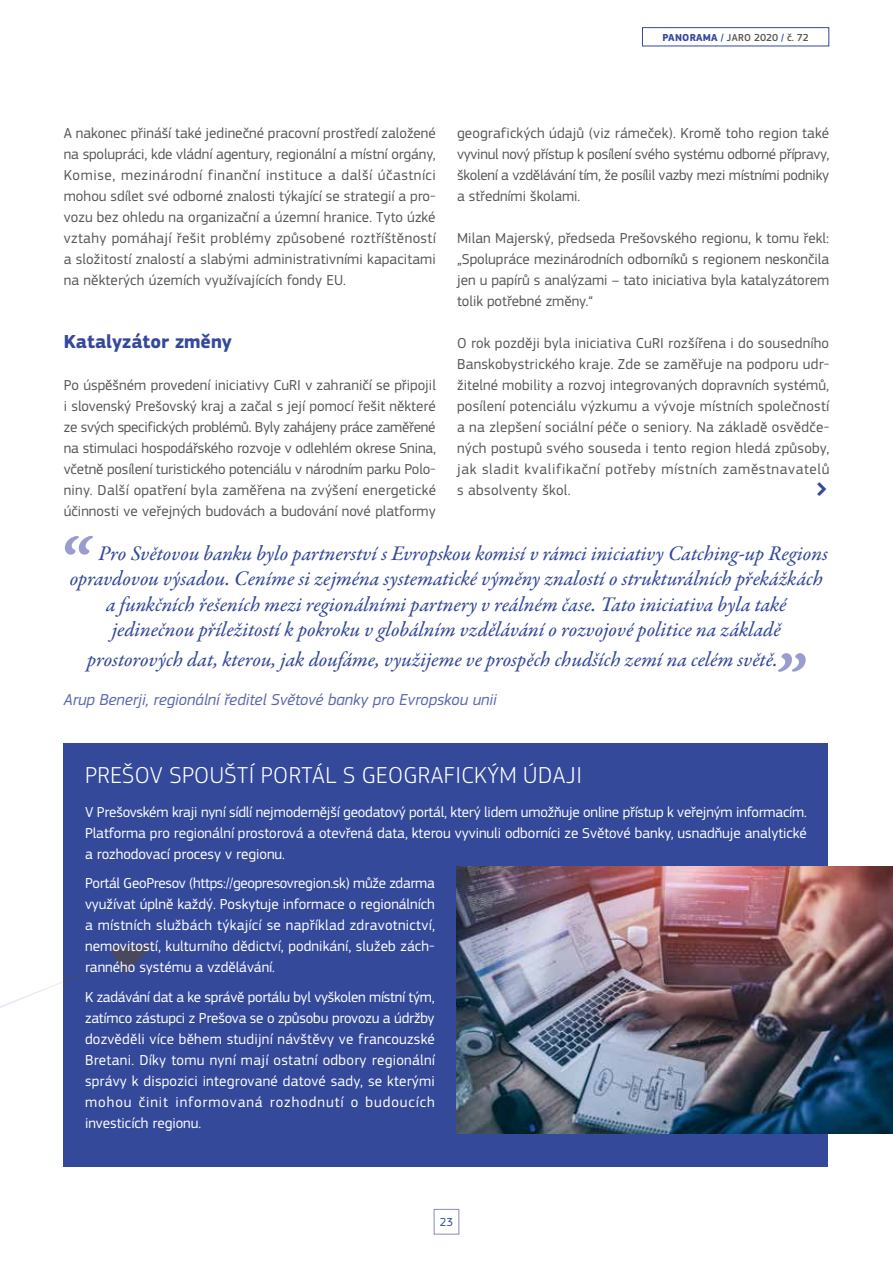
<style>
.page{position:relative;width:893px;height:1263px;background:#fff}
.page>*{position:absolute;margin:0;border:0;box-sizing:border-box;transform-origin:0 0}
.t1{font:300 24px "EC Square Sans Pro";letter-spacing:.02em;color:#fff}
.t2{font:21px "Garamond Premr Pro Med It";letter-spacing:-.005em;color:#34499a}
.t3{font:700 19.5px "EC Square Sans Pro";color:#34499a}
.t4{font:italic 16.5px "EC Square Sans Pro";color:#5c67ae}
.t5{font:15px/21px "EC Square Sans Pro";letter-spacing:.005em;color:#575756;text-align:justify}
.t6{font:15px/21px "EC Square Sans Pro";color:#fff;text-align:justify}
.t7{font:12px "EC Square Sans Pro";color:#34499a}
.t8{font:500 10.5px "EC Square Sans Pro";color:#575756}
.s1{font-weight:700;color:#34499a}
.s2{color:#34499a}
</style>
<div class="page">
<div style="left:434px;top:1209px;width:25px;height:25px;border:1px solid #8589c3"></div>
<div style="left:642px;top:27px;width:187px;height:19px;border:1px solid #34499a"></div>
<svg style="left:65px;top:536px;width:28px;height:19px"></svg>
<svg style="left:778px;top:653px;width:28px;height:19px"></svg>
<svg style="left:0;top:943px;width:64px;height:224px"></svg>
<div style="left:64px;top:744px;width:764px;height:423px;background:#34499a"></div>
<img style="left:456px;top:866px;width:437px;height:268px">
<p class="t8" style="left:662px;top:31px;width:148px"><span class="s1">PANORAMA</span> <span class="s2">/</span> JARO 2020 <span class="s2">/</span> č. 72</p>
<p class="t5" style="left:64px;top:123px;width:374px">A nakonec přináší také jedinečné pracovní prostředí založené na spolupráci, kde vládní agentury, regionální a místní orgány, Komise, mezinárodní finanční instituce a další účastníci mohou sdílet své odborné znalosti týkající se strategií a pro&shy;vozu bez ohledu na organizační a územní hranice. Tyto úzké vztahy pomáhají řešit problémy způsobené roztříštěností a složitostí znalostí a slabými administrativními kapacitami na některých územích využívajících fondy EU.</p>
<h3 class="t3" style="left:64px;top:330px;width:170px">Katalyzátor změny</h3>
<p class="t5" style="left:64px;top:375px;width:374px">Po úspěšném provedení iniciativy CuRI v zahraničí se připojil i slovenský Prešovský kraj a začal s její pomocí řešit některé ze svých specifických problémů. Byly zahájeny práce zaměřené na stimulaci hospodářského rozvoje v odlehlém okrese Snina, včetně posílení turistického potenciálu v národním parku Polo&shy;niny. Další opatření byla zaměřena na zvýšení energetické účinnosti ve veřejných budovách a budování nové platformy</p>
<p class="t5" style="left:457px;top:123px;width:374px">geografických údajů (viz rámeček). Kromě toho region také vyvinul nový přístup k posílení svého systému odborné přípravy, školení a vzdělávání tím, že posílil vazby mezi místními podniky a středními školami.</p>
<p class="t5" style="left:457px;top:228px;width:374px">Milan Majerský, předseda Prešovského regionu, k tomu řekl: „Spolupráce mezinárodních odborníků s regionem neskončila jen u papírů s analýzami – tato iniciativa byla katalyzátorem tolik potřebné změny.“</p>
<p class="t5" style="left:457px;top:333px;width:374px">O rok později byla iniciativa CuRI rozšířena i do sousedního Banskobystrického kraje. Zde se zaměřuje na podporu udr&shy;žitelné mobility a rozvoj integrovaných dopravních systémů, posílení potenciálu výzkumu a vývoje místních společností a na zlepšení sociální péče o seniory. Na základě osvědče&shy;ných postupů svého souseda i tento region hledá způsoby, jak sladit kvalifikační potřeby místních zaměstnavatelů s absolventy škol.</p>
<h2 class="t2" style="left:99px;top:540px;width:731px">Pro Světovou banku bylo partnerství s Evropskou komisí v rámci iniciativy Catching-up Regions</h2>
<h2 class="t2" style="left:70px;top:566px;width:755px">opravdovou výsadou. Ceníme si zejména systematické výměny znalostí o strukturálních překážkách</h2>
<h2 class="t2" style="left:106px;top:591px;width:682px">a funkčních řešeních mezi regionálními partnery v reálném čase. Tato iniciativa byla také</h2>
<h2 class="t2" style="left:112px;top:617px;width:670px">jedinečnou příležitostí k pokroku v globálním vzdělávání o rozvojové politice na základě</h2>
<h2 class="t2" style="left:87px;top:647px;width:692px">prostorových dat, kterou, jak doufáme, využijeme ve prospěch chudších zemí na celém světě.</h2>
<p class="t4" style="left:64px;top:690px;width:434px">Arup Benerji, regionální ředitel Světové banky pro Evropskou unii</p>
<h1 class="t1" style="left:85px;top:761px;width:498px">PREŠOV SPOUŠTÍ PORTÁL S GEOGRAFICKÝM ÚDAJI</h1>
<p class="t6" style="left:85px;top:801px;width:723px">V Prešovském kraji nyní sídlí nejmodernější geodatový portál, který lidem umožňuje online přístup k veřejným informacím.<br>Platforma pro regionální prostorová a otevřená data, kterou vyvinuli odborníci ze Světové banky, usnadňuje analytické a rozhodovací procesy v regionu.</p>
<p class="t6" style="left:85px;top:873px;width:351px">Portál GeoPresov (https://geopresovregion.sk) může zdarma využívat úplně každý. Poskytuje informace o regionálních a místních službách týkající se například zdravotnictví, nemovitostí, kulturního dědictví, podnikání, služeb zách&shy;ranného systému a vzdělávání.</p>
<p class="t6" style="left:85px;top:986px;width:351px">K zadávání dat a ke správě portálu byl vyškolen místní tým, zatímco zástupci z Prešova se o způsobu provozu a údržby dozvěděli více během studijní návštěvy ve francouzské Bretani. Díky tomu nyní mají ostatní odbory regionální správy k dispozici integrované datové sady, se kterými mohou činit informovaná rozhodnutí o budoucích investicích regionu.</p>
<p class="t7" style="left:440px;top:1215px;width:15px">23</p>
</div>
